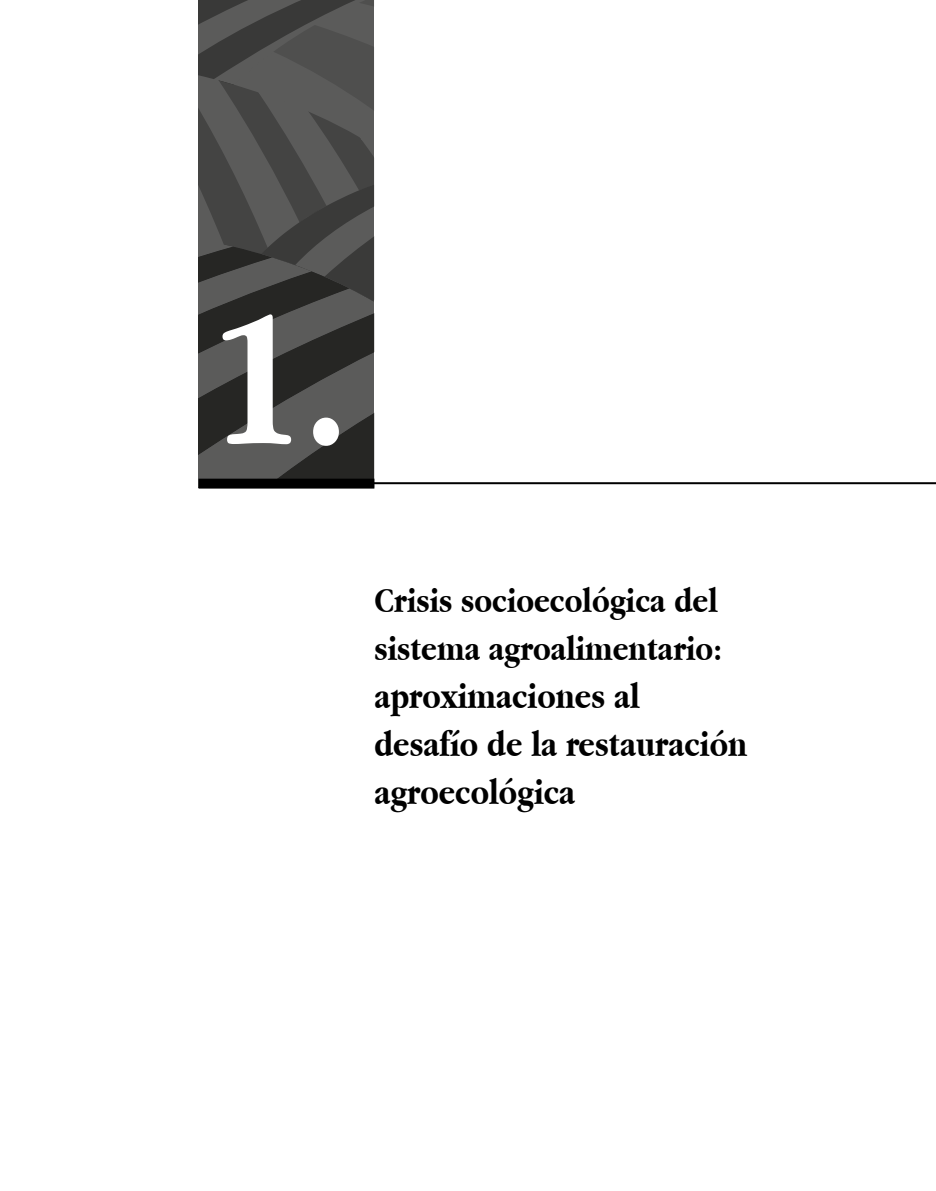
<style>
.page{position:relative;width:936px;height:1191px;background:#fff}
.page>*{position:absolute;margin:0;border:0;box-sizing:border-box;transform-origin:0 0}
.t1{font:700 200px "Apple Garamond";color:#fff}
.t2{font:700 38px/48px "Apple Garamond";color:#000}
.t3{font:700 36.6px/48px "Apple Garamond";color:#000}
</style>
<div class="page">
<hr style="left:0;top:0;width:1px;height:1191px;background:#282827">
<hr style="left:232px;top:482px;width:703px;height:2px;background:#000">
<svg style="left:198px;top:0;width:176px;height:478px;background:#484847"></svg>
<div style="left:199px;top:479px;width:174px;height:8px;background:#000"></div>
<div style="left:198px;top:478px;width:176px;height:10px;border:2px solid #000"></div>
<h1 class="t1" style="left:208px;top:268px;width:142px">1.</h1>
<p class="t3" style="left:374px;top:576px;width:350px">Crisis socioecológica del sistema agroalimentario:</p>
<p class="t2" style="left:374px;top:672px;width:374px">aproximaciones al desafío de la restauración agroecológica</p>
</div>
